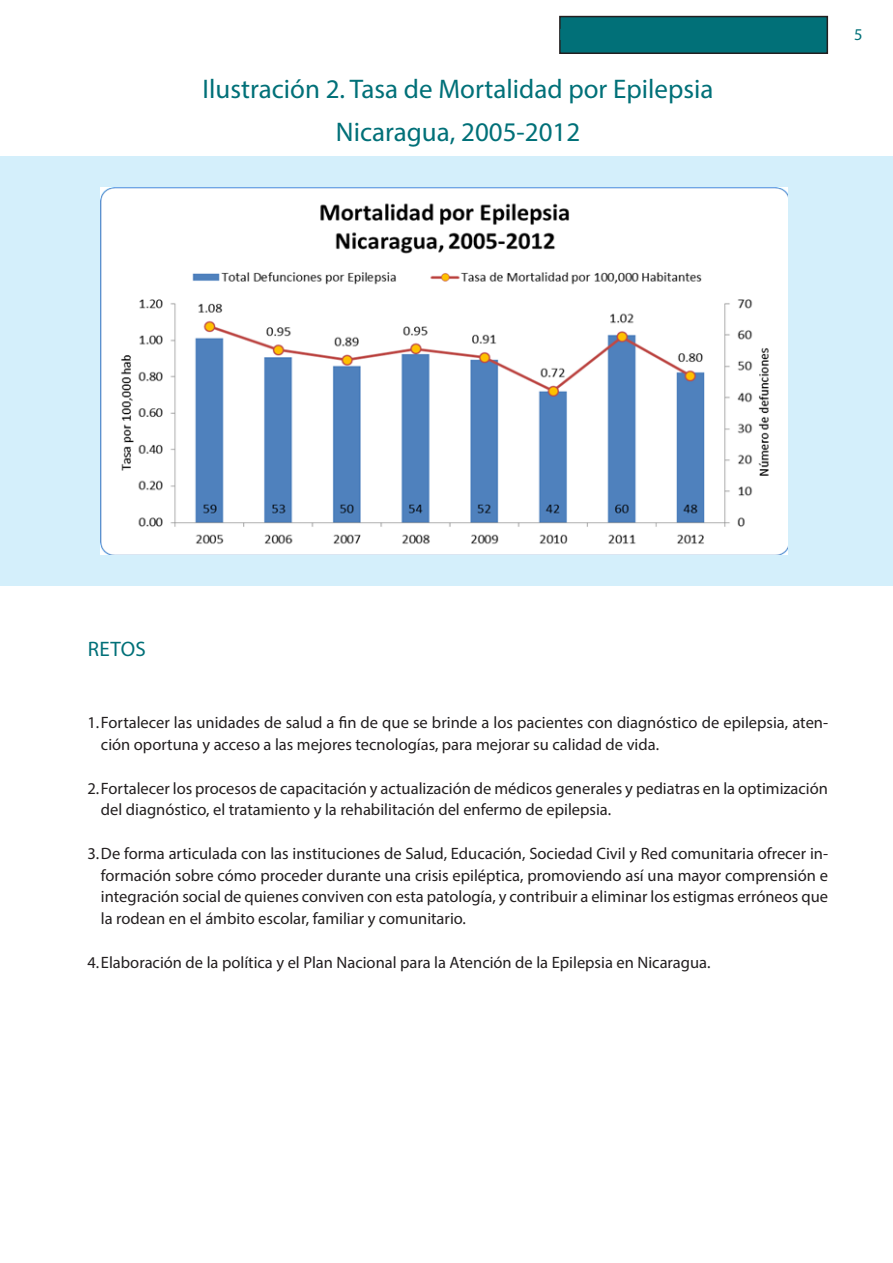
<style>
.page{position:relative;width:893px;height:1263px;background:#fff}
.page>*{position:absolute;margin:0;border:0;box-sizing:border-box;transform-origin:0 0}
._93_pt_Header{font:27px "Myriad Pro";color:#017078}
.t1{font:21px "Myriad Pro";letter-spacing:.02em;color:#017078}
.t2{font:16.5px/21.8px "Myriad Pro";color:#231f20}
.t3{font:16.5px "Myriad Pro";color:#017078}
</style>
<div class="page">
<div style="left:0;top:156px;width:893px;height:429px;background:#d4effb"></div>
<img style="left:100px;top:188px;width:688px;height:366px">
<div style="left:560px;top:17px;width:267px;height:36px;background:#017078"></div>
<div style="left:559px;top:16px;width:269px;height:38px;border:2px solid #231f20"></div>
<p class="_93_pt_Header" style="left:202px;top:72px;width:512px">Ilustración 2. Tasa de Mortalidad por Epilepsia</p>
<p class="_93_pt_Header" style="left:336px;top:115px;width:246px">Nicaragua, 2005-2012</p>
<p class="t3" style="left:854px;top:25px;width:10px">5</p>
<p class="t1" style="left:88px;top:636px;width:60px">RETOS</p>
<p class="t2" style="left:101px;top:712px;width:729px;text-indent:-14px">1.Fortalecer las unidades de salud a fin de que se brinde a los pacientes con diagnóstico de epilepsia, aten&shy;ción oportuna y acceso a las mejores tecnologías, para mejorar su calidad de vida.</p>
<p class="t2" style="left:101px;top:777px;width:728px;text-indent:-14px">2.Fortalecer los procesos de capacitación y actualización de médicos generales y pediatras en la optimización del diagnóstico, el tratamiento y la rehabilitación del enfermo de epilepsia.</p>
<p class="t2" style="left:101px;top:842px;width:729px;text-align:justify;text-indent:-14px">3.De forma articulada con las instituciones de Salud, Educación, Sociedad Civil y Red comunitaria ofrecer in&shy;formación sobre cómo proceder durante una crisis epiléptica, promoviendo así una mayor comprensión e integración social de quienes conviven con esta patología, y contribuir a eliminar los estigmas erróneos que la rodean en el ámbito escolar, familiar y comunitario.</p>
<p class="t2" style="left:87px;top:951px;width:625px">4.Elaboración de la política y el Plan Nacional para la Atención de la Epilepsia en Nicaragua.</p>
</div>
